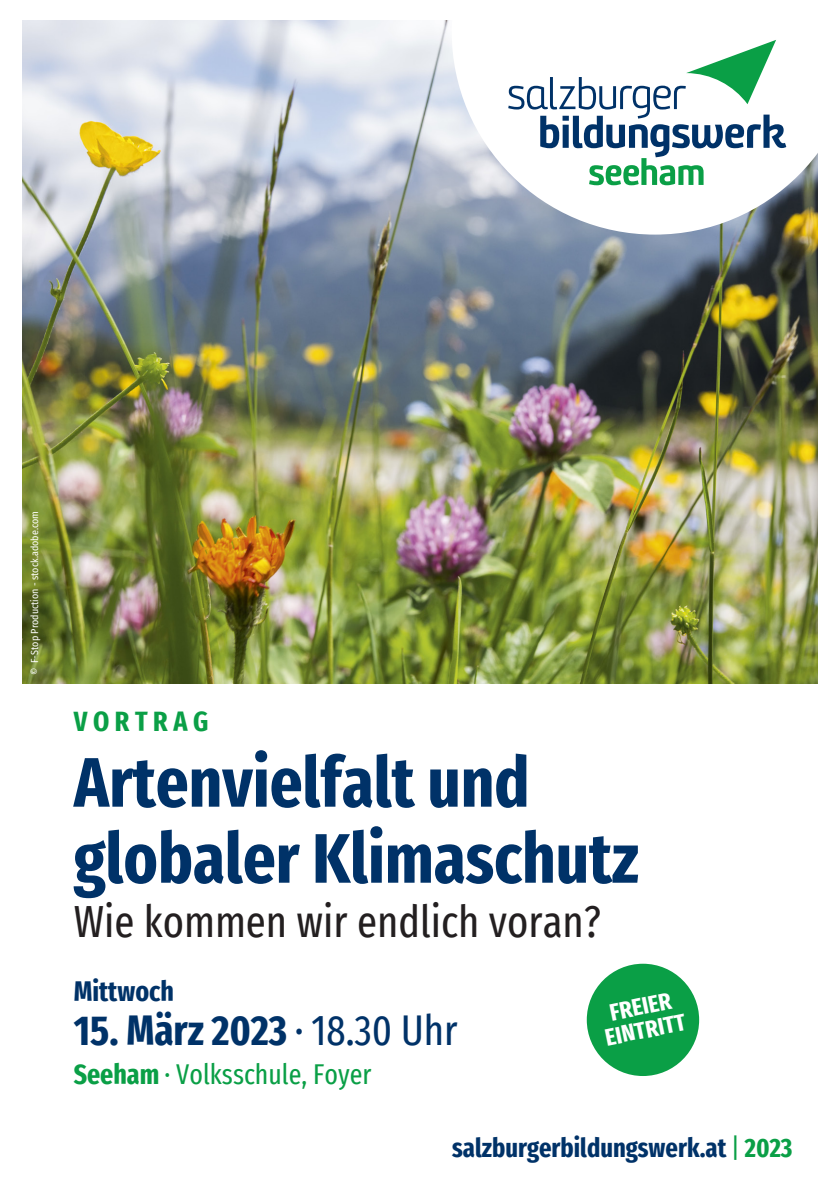
<style>
.page{position:relative;width:840px;height:1191px;background:#fff}
.page>*{position:absolute;margin:0;border:0;box-sizing:border-box;transform-origin:0 0}
.t1{font:700 extra-condensed 70px "Fira Sans";color:#003268}
.t2{font:extra-condensed 44px "Fira Sans";color:#231f20}
.t3{font:700 extra-condensed 42px "Fira Sans";color:#003268}
.t4{font:extra-condensed 28px "Fira Sans";color:#0a9f46}
.t5{font:700 extra-condensed 28px "Fira Sans";color:#003268}
.t6{font:700 extra-condensed 28px "Fira Sans";letter-spacing:.2em;color:#0a9f46}
.t7{font:700 extra-condensed 26.6px "Fira Sans";color:#003268}
.t8{font:700 extra-condensed 24.2px "Fira Sans";color:#fff}
.t9{font:10px "Fira Sans Condensed";color:#fff}
.s1{font-weight:400}
.s2{font-weight:700}
.s3{font-weight:400;color:#0a9f46}
.s4{color:#0a9f46}
</style>
<div class="page">
<img style="left:22px;top:21px;width:794px;height:662px">
<svg style="left:451px;top:21px;width:367px;height:214px"></svg>
<svg style="left:508px;top:40px;width:277px;height:145px"></svg>
<div style="left:586px;top:963px;width:112px;height:113px;background:#0a9f46;border-radius:50%"></div>
<p class="t9" style="left:27px;top:675px;width:165px;rotate:-90deg">© F-Stop Production - stock.adobe.com</p>
<p class="t6" style="left:74px;top:697px;width:136px">VORTRAG</p>
<p class="t1" style="left:74px;top:724px;width:457px">Artenvielfalt und</p>
<p class="t1" style="left:74px;top:800px;width:566px">globaler Klimaschutz</p>
<p class="t2" style="left:74px;top:888px;width:528px">Wie kommen wir endlich voran?</p>
<p class="t5" style="left:74px;top:967px;width:101px">Mittwoch</p>
<p class="t3" style="left:74px;top:995px;width:385px">15. März 2023 <span class="s1">· 18.30 Uhr</span></p>
<p class="t4" style="left:74px;top:1052px;width:299px"><span class="s2">Seeham</span> · Volksschule, Foyer</p>
<p class="t8" style="left:605px;top:993px;width:64px;rotate:-12deg">FREIER</p>
<p class="t8" style="left:601px;top:1018px;width:83px;rotate:-12deg">EINTRITT</p>
<p class="t7" style="left:452px;top:1125px;width:341px">salzburgerbildungswerk.at <span class="s3">|</span> <span class="s4">2023</span></p>
</div>
